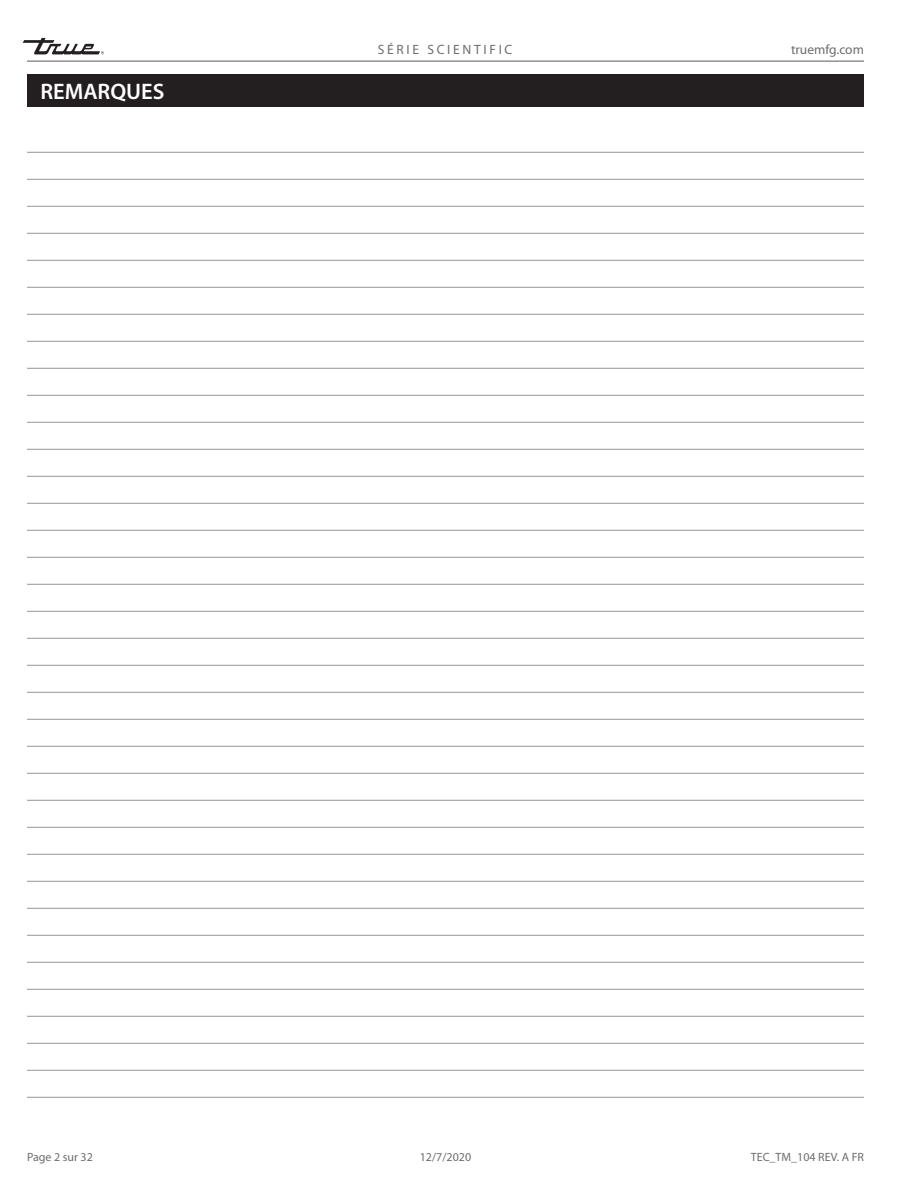
<style>
.page{position:relative;width:918px;height:1188px;background:#fff}
.page>*{position:absolute;margin:0;border:0;box-sizing:border-box;transform-origin:0 0}
.Section_Title_Black{font:600 22.5px "Myriad Pro";color:#fff}
.t1{font:13.5px "Myriad Pro";letter-spacing:.2em;color:#6c6d70}
.t2{font:13.5px "Myriad Pro";color:#6c6d70}
.t3{font:12px "Myriad Pro";color:#6c6d70}
</style>
<div class="page">
<hr style="left:27px;top:61px;width:837px;height:1px;background:#6c6d70">
<svg style="left:23px;top:38px;width:81px;height:16px"></svg>
<div style="left:27px;top:74px;width:837px;height:33px;background:#231f20"></div>
<hr style="left:27px;top:152px;width:837px;height:1px;background:#939598">
<hr style="left:27px;top:179px;width:837px;height:1px;background:#939598">
<hr style="left:27px;top:206px;width:837px;height:1px;background:#939598">
<hr style="left:27px;top:233px;width:837px;height:1px;background:#939598">
<hr style="left:27px;top:260px;width:837px;height:1px;background:#939598">
<hr style="left:27px;top:287px;width:837px;height:1px;background:#939598">
<hr style="left:27px;top:314px;width:837px;height:1px;background:#939598">
<hr style="left:27px;top:341px;width:837px;height:1px;background:#939598">
<hr style="left:27px;top:368px;width:837px;height:1px;background:#939598">
<hr style="left:27px;top:395px;width:837px;height:1px;background:#939598">
<hr style="left:27px;top:422px;width:837px;height:1px;background:#939598">
<hr style="left:27px;top:449px;width:837px;height:1px;background:#939598">
<hr style="left:27px;top:476px;width:837px;height:1px;background:#939598">
<hr style="left:27px;top:503px;width:837px;height:1px;background:#939598">
<hr style="left:27px;top:530px;width:837px;height:1px;background:#939598">
<hr style="left:27px;top:557px;width:837px;height:1px;background:#939598">
<hr style="left:27px;top:584px;width:837px;height:1px;background:#939598">
<hr style="left:27px;top:611px;width:837px;height:1px;background:#939598">
<hr style="left:27px;top:638px;width:837px;height:1px;background:#939598">
<hr style="left:27px;top:665px;width:837px;height:1px;background:#939598">
<hr style="left:27px;top:692px;width:837px;height:1px;background:#939598">
<hr style="left:27px;top:719px;width:837px;height:1px;background:#939598">
<hr style="left:27px;top:746px;width:837px;height:1px;background:#939598">
<hr style="left:27px;top:773px;width:837px;height:1px;background:#939598">
<hr style="left:27px;top:800px;width:837px;height:1px;background:#939598">
<hr style="left:27px;top:827px;width:837px;height:1px;background:#939598">
<hr style="left:27px;top:854px;width:837px;height:1px;background:#939598">
<hr style="left:27px;top:881px;width:837px;height:1px;background:#939598">
<hr style="left:27px;top:908px;width:837px;height:1px;background:#939598">
<hr style="left:27px;top:935px;width:837px;height:1px;background:#939598">
<hr style="left:27px;top:962px;width:837px;height:1px;background:#939598">
<hr style="left:27px;top:989px;width:837px;height:1px;background:#939598">
<hr style="left:27px;top:1016px;width:837px;height:1px;background:#939598">
<hr style="left:27px;top:1043px;width:837px;height:1px;background:#939598">
<hr style="left:27px;top:1070px;width:837px;height:1px;background:#939598">
<hr style="left:27px;top:1097px;width:837px;height:1px;background:#939598">
<p class="Section_Title_Black" style="left:40px;top:79px;width:126px">REMARQUES</p>
<p class="t1" style="left:378px;top:42px;width:136px">SÉRIE SCIENTIFIC</p>
<p class="t2" style="left:791px;top:42px;width:74px">truemfg.com</p>
<p class="t3" style="left:27px;top:1150px;width:67px">Page 2 sur 32</p>
<p class="t3" style="left:420px;top:1150px;width:53px">12/7/2020</p>
<p class="t3" style="left:751px;top:1150px;width:115px">TEC_TM_104 REV. A FR</p>
</div>
